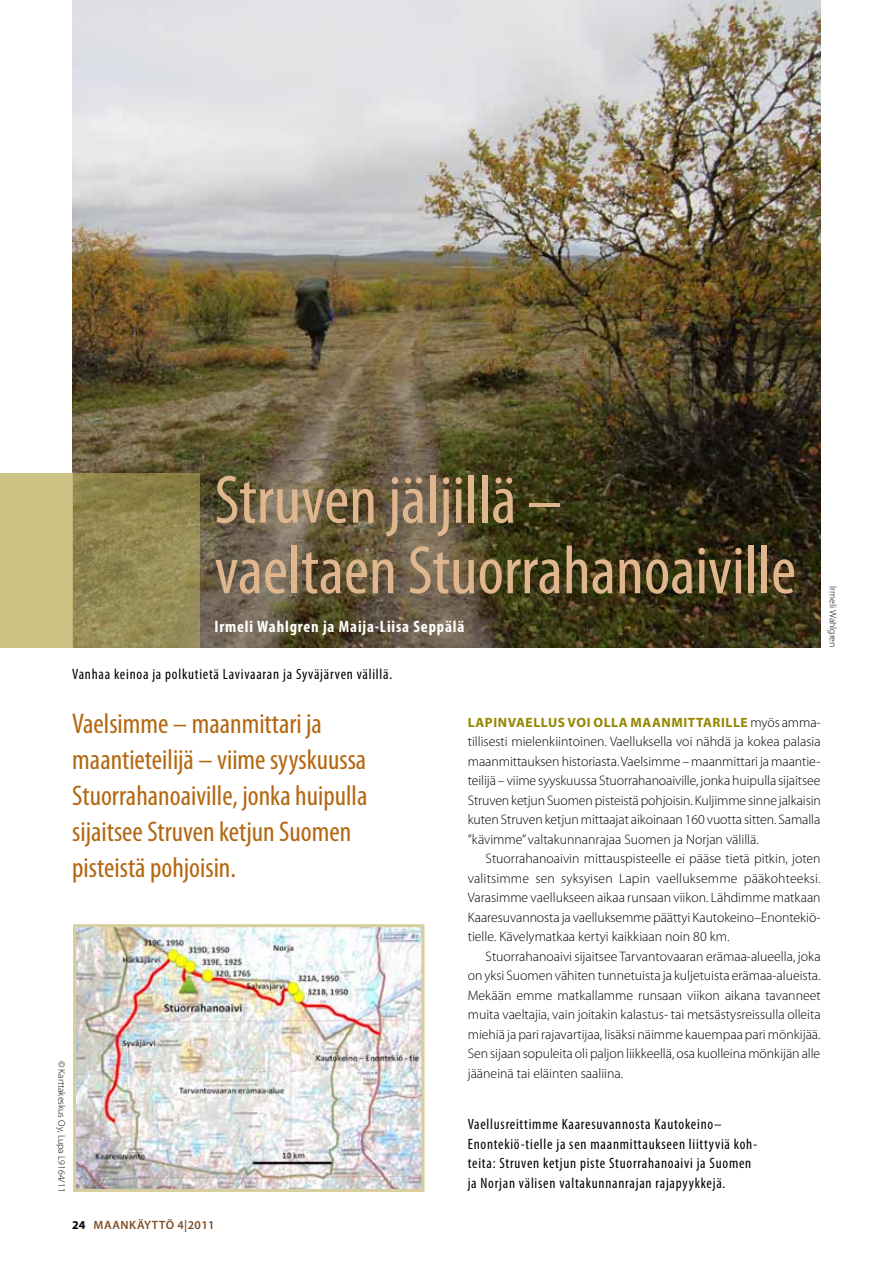
<style>
.page{position:relative;width:893px;height:1263px;background:#fff}
.page>*{position:absolute;margin:0;border:0;box-sizing:border-box;transform-origin:0 0}
.t1{font:condensed 69px/70.5px "Myriad Pro";color:#dfb68d}
.t2{font:condensed 28.5px/36px "Myriad Pro";color:#b36711}
.t3{font:700 condensed 16.5px "Myriad Pro";letter-spacing:.05em;color:#fff}
.t4{font:condensed 15px/19.5px "Myriad Pro";letter-spacing:.05em;color:#000}
.t5{font:300 13.8px/19.5px "Myriad Pro";color:#000;text-align:justify}
.t6{font:700 13.5px "Myriad Pro";letter-spacing:.045em;color:#958600}
.t7{font:600 12px "Myriad Pro";letter-spacing:.045em;color:#814e24}
.t8{font:300 9.75px "Myriad Pro";color:#000}
.s1{font-weight:300;font-size:13.8px;color:#000}
.s2{font-weight:700;color:#000}
</style>
<div class="page">
<img style="left:72px;top:0;width:749px;height:647px">
<img style="left:77px;top:928px;width:343px;height:260px">
<div style="left:73px;top:924px;width:351px;height:268px;border:3px solid #d7ce9c"></div>
<div style="left:0;top:473px;width:72px;height:174px;background:#cbc284"></div>
<svg style="left:72px;top:473px;width:128px;height:174px;background:#938952"></svg>
<h1 class="t1" style="left:215px;top:464px;width:583px">Struven jäljillä –<br>vaeltaen Stuorrahanoaiville</h1>
<p class="t3" style="left:215px;top:616px;width:251px">Irmeli Wahlgren ja Maija-Liisa Seppälä</p>
<p class="t4" style="left:72px;top:664px;width:322px">Vanhaa keinoa ja polkutietä Lavivaaran ja Syväjärven välillä.</p>
<p class="t8" style="left:839px;top:586px;width:63px;rotate:90deg">Irmeli Wahlgren</p>
<h2 class="t2" style="left:72px;top:706px;width:297px">Vaelsimme – maanmittari ja maantieteilijä – viime syyskuussa -Stuorrahanoaiville, jonka huipulla sijaitsee Struven ketjun Suomen pisteistä pohjoisin.</h2>
<p class="t6" style="left:468px;top:713px;width:354px">LAPINVAELLUS VOI OLLA MAANMITTARILLE <span class="s1">myös amma-</span></p>
<p class="t5" style="left:468px;top:732px;width:355px">tillisesti mielenkiintoinen. Vaelluksella voi nähdä ja kokea palasia maanmittauksen historiasta. Vaelsimme – maanmittari ja maantie&shy;teilijä – viime syyskuussa Stuorrahanoaiville, jonka huipulla sijaitsee Struven ketjun Suomen pisteistä pohjoisin. Kuljimme sinne jalkaisin kuten Struven ketjun mittaajat aikoinaan 160 vuotta sitten. Samalla ”kävimme” valtakunnanrajaa Suomen ja Norjan välillä.</p>
<p class="t5" style="left:468px;top:849px;width:354px;text-indent:18px">Stuorrahanoaivin mittauspisteelle ei pääse tietä pitkin, joten valitsimme sen syksyisen Lapin vaelluksemme pääkohteeksi.<br>Varasimme vaellukseen aikaa runsaan viikon. Lähdimme matkaan Kaaresuvannosta ja vaelluksemme päättyi Kautokeino–Enontekiö&shy;tielle. Kävelymatkaa kertyi kaikkiaan noin 80 km.</p>
<p class="t5" style="left:468px;top:946px;width:354px;text-indent:18px">Stuorrahanoaivi sijaitsee Tarvantovaaran erämaa-alueella, joka on yksi Suomen vähiten tunnetuista ja kuljetuista erämaa-alueista.<br>Mekään emme matkallamme runsaan viikon aikana tavanneet muita vaeltajia, vain joitakin kalastus- tai metsästysreissulla olleita miehiä ja pari rajavartijaa, lisäksi näimme kauempaa pari mönkijää.<br>Sen sijaan sopuleita oli paljon liikkeellä, osa kuolleina mönkijän alle jääneinä tai eläinten saaliina.</p>
<p class="t8" style="left:67px;top:1060px;width:133px;rotate:90deg">© Karttakeskus Oy, Lupa L9164/11</p>
<p class="t4" style="left:468px;top:1114px;width:291px">Vaellusreittimme Kaaresuvannosta Kautokeino– Enontekiö-tielle ja sen maanmittaukseen liittyviä koh&shy;teita: Struven ketjun piste Stuorrahanoaivi ja -Suomen ja Norjan välisen valtakunnanrajan rajapyykkejä.</p>
<p class="t7" style="left:72px;top:1218px;width:144px"><span class="s2">24</span> MAANKÄYTTÖ 4|2011</p>
</div>
